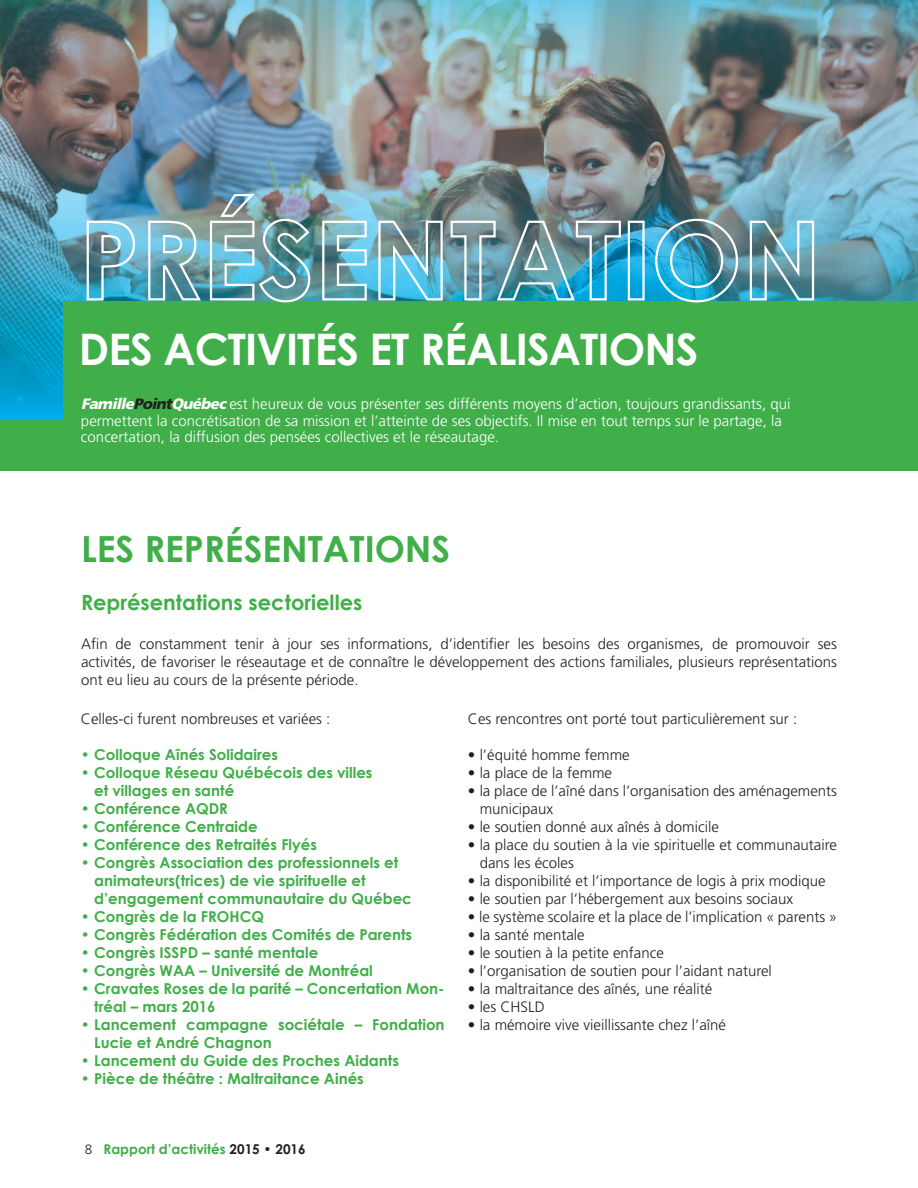
<style>
.page{position:relative;width:918px;height:1188px;background:#fff}
.page>*{position:absolute;margin:0;border:0;box-sizing:border-box;transform-origin:0 0}
.t1{font:700 43.5px "Century Gothic";letter-spacing:-.02em;color:#fff}
.t2{font:700 36px "Century Gothic";color:#40ae49}
.t3{font:700 21px "Century Gothic";color:#40ae49}
.t4{font:300 15px/18px "Frutiger";color:#231f20}
.t5{font:700 15px/18px "Century Gothic";color:#40ae49}
.t6{font:300 15px/16.5px "Frutiger";color:#fff}
.t7{font:700 13.5px "Century Gothic";color:#40ae49}
.s1{font-weight:900;font-style:italic}
.s2{font-weight:900;font-style:italic;color:#231f20}
.s3{font-family:"Frutiger";font-weight:300;color:#231f20}
.s4{color:#231f20}
</style>
<div class="page">
<img style="left:0;top:0;width:917px;height:419px">
<div style="left:63px;top:302px;width:855px;height:167px;background:#40ae49"></div>
<div style="left:0;top:419px;width:918px;height:52px;background:#40ae49"></div>
<svg style="left:86px;top:220px;width:50px;height:82px;background:#6dafc2"></svg>
<svg style="left:147px;top:220px;width:56px;height:82px;background:#7eb1bb"></svg>
<img style="left:209px;top:193px;width:102px;height:110px">
<svg style="left:321px;top:220px;width:47px;height:82px;background:#80b8c4"></svg>
<img style="left:377px;top:220px;width:245px;height:82px">
<div style="left:628px;top:221px;width:17px;height:79px;border:2px solid #fff"></div>
<img style="left:654px;top:218px;width:85px;height:85px">
<svg style="left:749px;top:220px;width:66px;height:82px;background:#73a8b5"></svg>
<h1 class="t1" style="left:79px;top:322px;width:621px">DES ACTIVITÉS ET RÉALISATIONS</h1>
<p class="t6" style="left:81px;top:396px;width:711px"><span class="s1">Famille</span><span class="s2">Point</span><span class="s1">Québec</span>est heureux de vous présenter ses différents moyens d’action, toujours grandissants, qui permettent la concrétisation de sa mission et l’atteinte de ses objectifs. Il mise en tout temps sur le partage, la concertation, la diffusion des pensées collectives et le réseautage.</p>
<h2 class="t2" style="left:81px;top:526px;width:371px">LES REPRÉSENTATIONS</h2>
<h3 class="t3" style="left:81px;top:589px;width:283px">Représentations sectorielles</h3>
<p class="t4" style="left:81px;top:635px;width:758px;text-align:justify">Afin de constamment tenir à jour ses informations, d’identifier les besoins des organismes, de promouvoir ses activités, de favoriser le réseautage et de connaître le développement des actions familiales, plusieurs représentations ont eu lieu au cours de la présente période.</p>
<p class="t4" style="left:81px;top:710px;width:251px">Celles-ci furent nombreuses et variées :</p>
<p class="t5" style="left:81px;top:745px;width:199px">• Colloque Aînés Solidaires</p>
<p class="t5" style="left:94px;top:763px;width:280px;text-indent:-13px">• Colloque Réseau Québécois des villes et villages en santé</p>
<p class="t5" style="left:81px;top:799px;width:148px">• Conférence AQDR</p>
<p class="t5" style="left:81px;top:817px;width:178px">• Conférence Centraide</p>
<p class="t5" style="left:81px;top:835px;width:238px">• Conférence des Retraités Flyés</p>
<p class="t5" style="left:94px;top:853px;width:319px;text-indent:-13px">• Congrès Association des professionnels et animateurs(trices) de vie spirituelle et d’engagement communautaire du Québec</p>
<p class="t5" style="left:81px;top:907px;width:184px">• Congrès de la FROHCQ</p>
<p class="t5" style="left:81px;top:925px;width:333px">• Congrès Fédération des Comités de Parents</p>
<p class="t5" style="left:81px;top:943px;width:239px">• Congrès ISSPD – santé mentale</p>
<p class="t5" style="left:81px;top:961px;width:293px">• Congrès WAA – Université de Montréal</p>
<p class="t5" style="left:94px;top:979px;width:352px;text-indent:-13px">• Cravates Roses de la parité – Concertation Mon&shy;tréal – mars 2016</p>
<p class="t5" style="left:94px;top:1015px;width:352px;text-indent:-13px">• Lancement campagne sociétale – Fondation<br>Lucie et André Chagnon</p>
<p class="t5" style="left:81px;top:1051px;width:319px">• Lancement du Guide des Proches Aidants</p>
<p class="t5" style="left:81px;top:1069px;width:284px">• Pièce de théâtre : Maltraitance Ainés</p>
<p class="t7" style="left:85px;top:1140px;width:222px"><span class="s3">8</span> Rapport d’activités <span class="s4">2015 • 2016</span></p>
<p class="t4" style="left:468px;top:709px;width:331px">Ces rencontres ont porté tout particulièrement sur :</p>
<p class="t4" style="left:468px;top:745px;width:163px">• l’équité homme femme</p>
<p class="t4" style="left:468px;top:763px;width:146px">• la place de la femme</p>
<p class="t4" style="left:480px;top:781px;width:359px;text-indent:-12px">• la place de l’aîné dans l’organisation des aménagements municipaux</p>
<p class="t4" style="left:468px;top:817px;width:252px">• le soutien donné aux aînés à domicile</p>
<p class="t4" style="left:480px;top:835px;width:359px;text-indent:-12px">• la place du soutien à la vie spirituelle et communautaire dans les écoles</p>
<p class="t4" style="left:468px;top:871px;width:359px">• la disponibilité et l’importance de logis à prix modique</p>
<p class="t4" style="left:468px;top:889px;width:327px">• le soutien par l’hébergement aux besoins sociaux</p>
<p class="t4" style="left:468px;top:907px;width:371px">• le système scolaire et la place de l’implication « parents »</p>
<p class="t4" style="left:468px;top:925px;width:118px">• la santé mentale</p>
<p class="t4" style="left:468px;top:943px;width:197px">• le soutien à la petite enfance</p>
<p class="t4" style="left:468px;top:961px;width:305px">• l’organisation de soutien pour l’aidant naturel</p>
<p class="t4" style="left:468px;top:979px;width:246px">• la maltraitance des aînés, une réalité</p>
<p class="t4" style="left:468px;top:997px;width:78px">• les CHSLD</p>
<p class="t4" style="left:468px;top:1015px;width:260px">• la mémoire vive vieillissante chez l’aîné</p>
</div>
